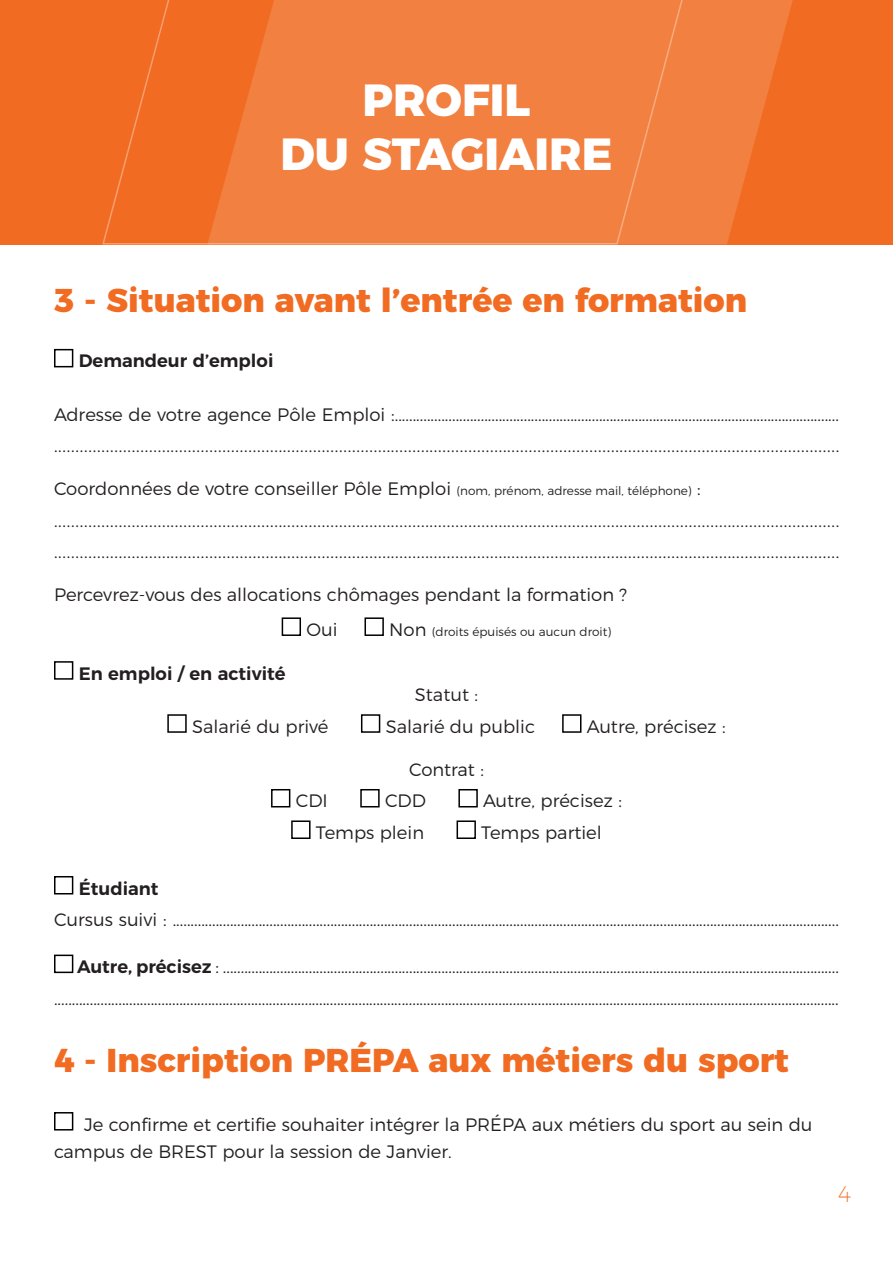
<style>
.page{position:relative;width:893px;height:1263px;background:#fff}
.page>*{position:absolute;margin:0;border:0;box-sizing:border-box;transform-origin:0 0}
.t1{font:800 45px/54px "Montserrat";color:#fff;text-align:center}
.t2{font:800 33px "Montserrat";color:#f16c22}
.t3{font:200 22.5px "Montserrat";color:#f16c22}
.t4{font:300 18px/31.5px "Montserrat";color:#231f20}
.t5{font:600 18px "Montserrat";color:#231f20}
.t6{font:300 12px "Montserrat";color:#231f20}
.s1{font-size:12px}
.s2{font-size:18px}
.s3{font-weight:600}
</style>
<div class="page">
<div style="left:0;top:0;width:893px;height:244px;background:#f16c22"></div>
<div style="left:54px;top:349px;width:19px;height:18px;border:2px solid #000"></div>
<div style="left:282px;top:617px;width:19px;height:19px;border:2px solid #000"></div>
<div style="left:364px;top:617px;width:20px;height:19px;border:2px solid #000"></div>
<div style="left:54px;top:661px;width:19px;height:19px;border:2px solid #000"></div>
<div style="left:167px;top:714px;width:20px;height:19px;border:2px solid #000"></div>
<div style="left:361px;top:714px;width:19px;height:19px;border:2px solid #000"></div>
<div style="left:562px;top:714px;width:19px;height:19px;border:2px solid #000"></div>
<div style="left:271px;top:789px;width:19px;height:18px;border:2px solid #000"></div>
<div style="left:360px;top:789px;width:20px;height:18px;border:2px solid #000"></div>
<div style="left:458px;top:789px;width:20px;height:18px;border:2px solid #000"></div>
<div style="left:291px;top:820px;width:20px;height:19px;border:2px solid #000"></div>
<div style="left:457px;top:820px;width:19px;height:19px;border:2px solid #000"></div>
<div style="left:54px;top:876px;width:19px;height:18px;border:2px solid #000"></div>
<div style="left:54px;top:954px;width:19px;height:19px;border:2px solid #000"></div>
<svg style="left:101px;top:0;width:792px;height:245px"></svg>
<div style="left:54px;top:1112px;width:19px;height:18px;border:2px solid #000"></div>
<hr style="left:892px;top:0;width:1px;height:244px;background:#f16c22">
<h1 class="t1" style="left:281px;top:72px;width:333px">PROFIL<br>DU STAGIAIRE</h1>
<h2 class="t2" style="left:54px;top:281px;width:695px">3 - Situation avant l’entrée en formation</h2>
<p class="t5" style="left:79px;top:351px;width:196px">Demandeur d’emploi</p>
<p class="t4" style="left:54px;top:398px;width:787px">Adresse de votre agence Pôle Emploi :............................................................................................................................ ......................................................................................................................................................................................</p>
<p class="t4" style="left:54px;top:473px;width:787px">Coordonnées de votre conseiller Pôle Emploi <span class="s1">(nom, prénom, adresse mail, téléphone)</span> : ...................................................................................................................................................................................... ......................................................................................................................................................................................</p>
<p class="t4" style="left:306px;top:578px;width:322px;line-height:34.5px;text-indent:-252px">Percevrez-vous des allocations chômages pendant la formation ?<br>Oui</p>
<p class="t6" style="left:389px;top:625px;width:224px"><span class="s2">Non</span> (droits épuisés ou aucun droit)</p>
<p class="t5" style="left:79px;top:663px;width:208px">En emploi / en activité</p>
<p class="t4" style="left:415px;top:679px;width:65px">Statut :</p>
<p class="t4" style="left:192px;top:710px;width:138px">Salarié du privé</p>
<p class="t4" style="left:386px;top:710px;width:151px">Salarié du public</p>
<p class="t4" style="left:587px;top:710px;width:140px">Autre, précisez :</p>
<p class="t4" style="left:409px;top:754px;width:76px">Contrat :</p>
<p class="t4" style="left:296px;top:785px;width:34px">CDI</p>
<p class="t4" style="left:385px;top:785px;width:43px">CDD</p>
<p class="t4" style="left:483px;top:785px;width:140px">Autre, précisez :</p>
<p class="t4" style="left:316px;top:817px;width:110px">Temps plein</p>
<p class="t4" style="left:481px;top:817px;width:122px">Temps partiel</p>
<p class="t5" style="left:79px;top:878px;width:81px">Étudiant</p>
<p class="t4" style="left:54px;top:904px;width:786px">Cursus suivi : ..........................................................................................................................................................................................</p>
<p class="t4" style="left:54px;top:951px;width:786px;text-align:right"><span class="s3">Autre, précisez</span> : ............................................................................................................................................................................ ...........................................................................................................................................................................................................................</p>
<h2 class="t2" style="left:54px;top:1041px;width:737px">4 - Inscription PRÉPA aux métiers du sport</h2>
<p class="t4" style="left:54px;top:1110px;width:760px;line-height:27px;text-indent:30px">Je confirme et certifie souhaiter intégrer la PRÉPA aux métiers du sport au sein du campus de BREST pour la session de Janvier.</p>
<p class="t3" style="left:838px;top:1181px;width:15px">4</p>
</div>
